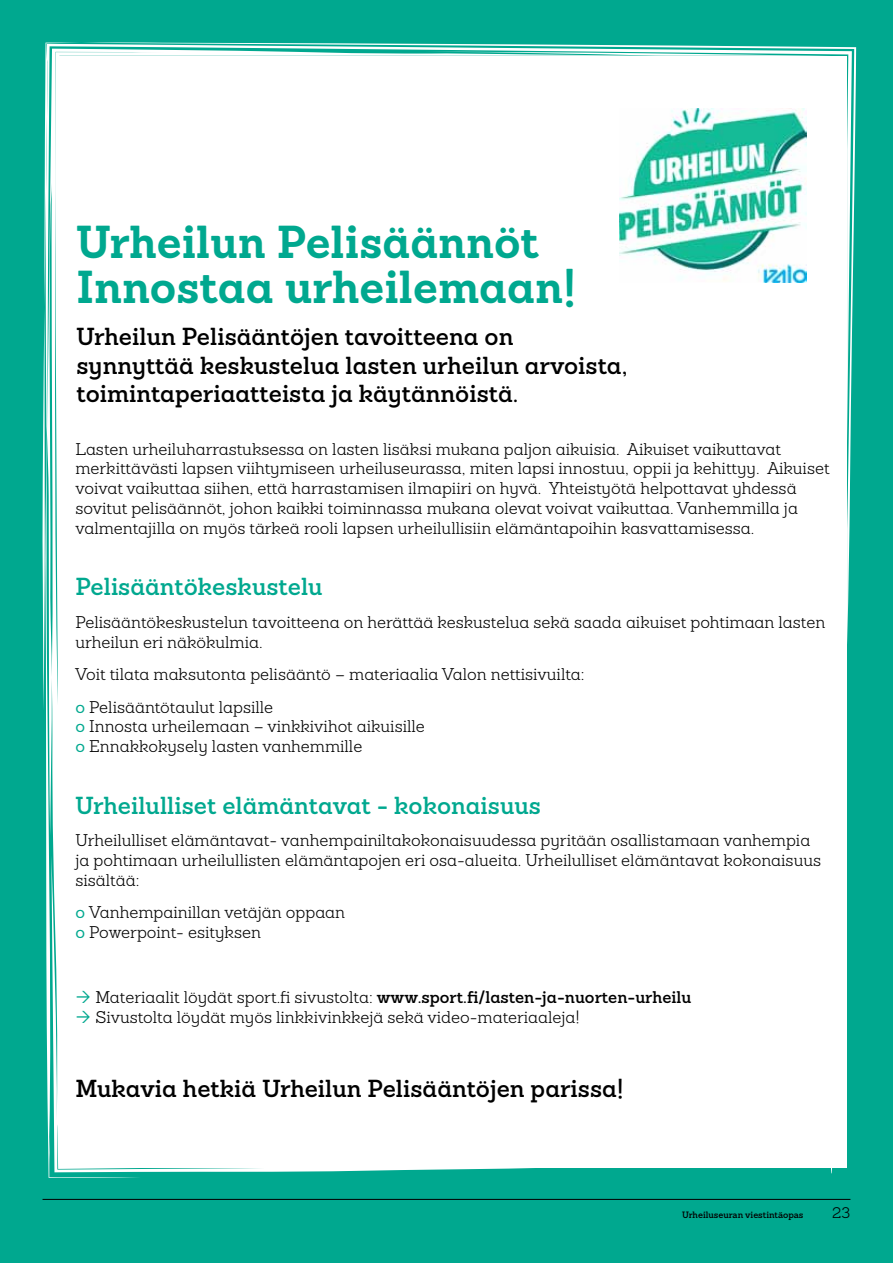
<style>
.page{position:relative;width:893px;height:1263px;background:#00a88f}
.page>*{position:absolute;margin:0;border:0;box-sizing:border-box;transform-origin:0 0}
.t1{font:700 45px/45px "Sanchez";color:#00a88f}
.t2{font:600 24px/28.8px "Sanchez";color:#000}
.t3{font:600 24px "Sanchez";color:#00a88f}
.t4{font:300 16.5px/19.8px "Sanchez";color:#000}
.t5{font:300 15px "Sanchez";color:#000}
.t6{font:600 9px "Sanchez";color:#000}
.s1{font-weight:400;color:#00a88f}
.s2{font-weight:600}
</style>
<div class="page">
<svg style="left:46px;top:642px;width:802px;height:536px"></svg>
<div style="left:60px;top:642px;width:787px;height:525px;background:#fff"></div>
<div style="left:81px;top:43px;width:775px;height:599px;background:#fff"></div>
<svg style="left:843px;top:529px;width:4px;height:204px"></svg>
<svg style="left:43px;top:43px;width:38px;height:668px;background:#d4f0ec"></svg>
<img style="left:619px;top:109px;width:187px;height:173px">
<hr style="left:43px;top:1199px;width:807px;height:1px;background:#000">
<svg style="left:77px;top:991px;width:13px;height:12px"></svg>
<svg style="left:77px;top:1011px;width:13px;height:12px"></svg>
<h1 class="t1" style="left:77px;top:220px;width:502px">Urheilun Pelisäännöt<br>Innostaa urheilemaan!</h1>
<h2 class="t2" style="left:77px;top:322px;width:552px">Urheilun Pelisääntöjen tavoitteena on synnyttää keskustelua lasten urheilun arvoista, toimintaperiaatteista ja käytännöistä.</h2>
<p class="t4" style="left:75px;top:439px;width:756px">Lasten urheiluharrastuksessa on lasten lisäksi mukana paljon aikuisia. Aikuiset vaikuttavat merkittävästi lapsen viihtymiseen urheiluseurassa, miten lapsi innostuu, oppii ja kehittyy. Aikuiset voivat vaikuttaa siihen, että harrastamisen ilmapiiri on hyvä. Yhteistyötä helpottavat yhdessä sovitut pelisäännöt, johon kaikki toiminnassa mukana olevat voivat vaikuttaa. Vanhemmilla ja valmentajilla on myös tärkeä rooli lapsen urheilullisiin elämäntapoihin kasvattamisessa.</p>
<h2 class="t3" style="left:75px;top:571px;width:249px">Pelisääntökeskustelu</h2>
<p class="t4" style="left:75px;top:612px;width:751px">Pelisääntökeskustelun tavoitteena on herättää keskustelua sekä saada aikuiset pohtimaan lasten urheilun eri näkökulmia.</p>
<p class="t4" style="left:75px;top:658px;width:511px;line-height:32.5px">Voit tilata maksutonta pelisääntö – materiaalia Valon nettisivuilta: <span class="s1">o</span> Pelisääntötaulut lapsille</p>
<p class="t4" style="left:75px;top:717px;width:351px"><span class="s1">o</span> Innosta urheilemaan – vinkkivihot aikuisille <span class="s1">o</span> Ennakkokysely lasten vanhemmille</p>
<h2 class="t3" style="left:75px;top:789px;width:467px">Urheilulliset elämäntavat - kokonaisuus</h2>
<p class="t4" style="left:75px;top:830px;width:747px">Urheilulliset elämäntavat- vanhempainiltakokonaisuudessa pyritään osallistamaan vanhempia ja pohtimaan urheilullisten elämäntapojen eri osa-alueita. Urheilulliset elämäntavat kokonaisuus sisältää:</p>
<p class="t4" style="left:75px;top:902px;width:271px"><span class="s1">o</span> Vanhempainillan vetäjän oppaan <span class="s1">o</span> Powerpoint- esityksen</p>
<p class="t4" style="left:95px;top:987px;width:597px">Materiaalit löydät sport.fi sivustolta: <span class="s2">www.sport.fi/lasten-ja-nuorten-urheilu<br></span>Sivustolta löydät myös linkkivinkkejä sekä video-materiaaleja!</p>
<h2 class="t2" style="left:75px;top:1074px;width:550px">Mukavia hetkiä Urheilun Pelisääntöjen parissa!</h2>
<p class="t6" style="left:682px;top:1208px;width:123px">Urheiluseuran viestintäopas</p>
<p class="t5" style="left:832px;top:1203px;width:20px">23</p>
</div>
